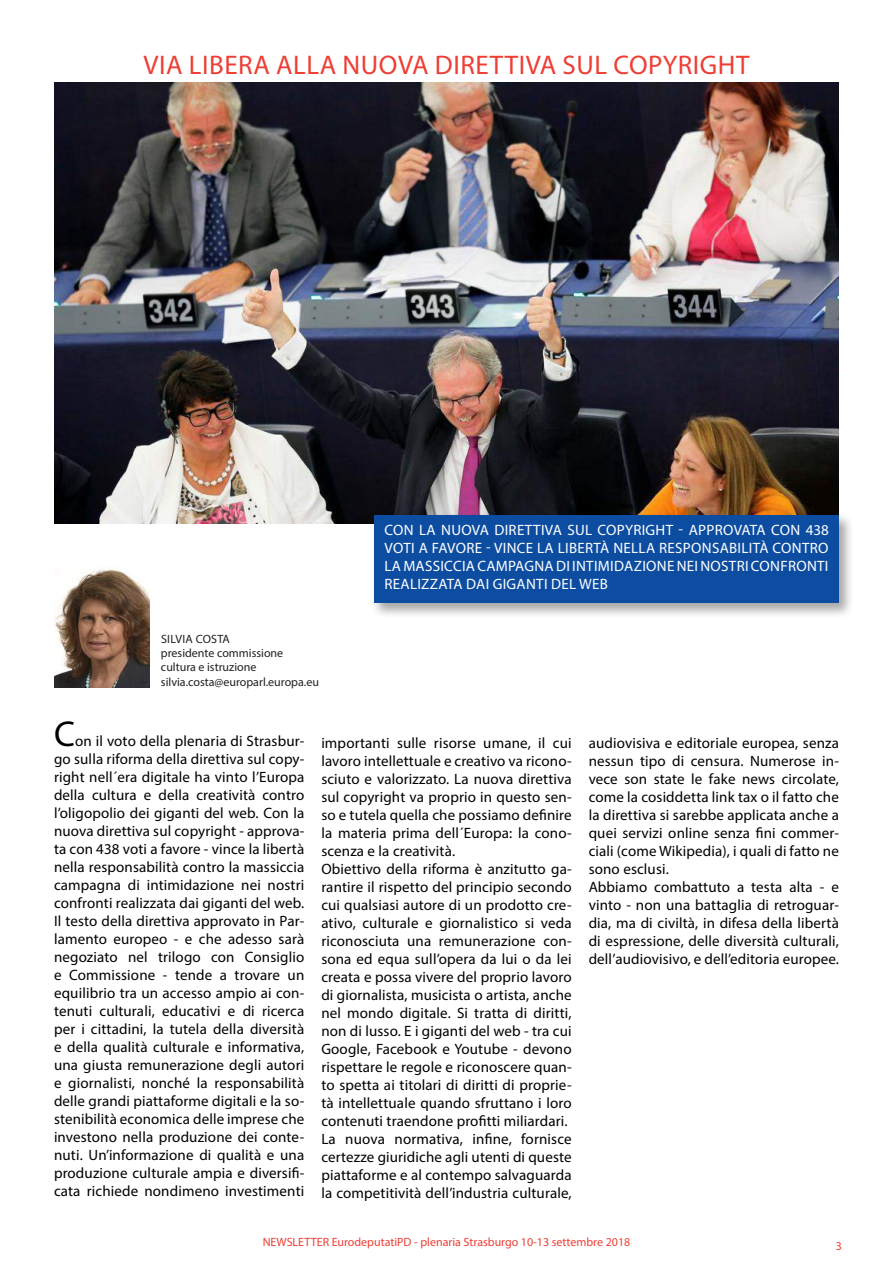
<style>
.page{position:relative;width:893px;height:1263px;background:#fff}
.page>*{position:absolute;margin:0;border:0;box-sizing:border-box;transform-origin:0 0}
.t1{font:36px "Myriad Pro";color:#000}
.t2{font:27px "Myriad Pro";letter-spacing:.02em;color:#ee3e35}
.t3{font:15px/18px "Myriad Pro";letter-spacing:.01em;color:#000}
.t4{font:15px/18px "Myriad Pro";letter-spacing:.02em;color:#fff;text-align:justify}
.t5{font:12px/14.4px "Myriad Pro";color:#231f20}
.t6{font:12px "Myriad Pro";color:#ee3e35}
</style>
<div class="page">
<img style="left:54px;top:83px;width:784px;height:441px">
<div style="left:371px;top:512px;width:483px;height:106px;background:#231f20;opacity:.4"></div>
<div style="left:374px;top:515px;width:465px;height:88px;background:#0d4da1"></div>
<img style="left:54px;top:568px;width:95px;height:120px">
<h2 class="t2" style="left:144px;top:49px;width:607px">VIA LIBERA ALLA NUOVA DIRETTIVA SUL COPYRIGHT</h2>
<p class="t5" style="left:161px;top:631px;width:160px">SILVIA COSTA<br>presidente commissione cultura e istruzione silvia.costa@europarl.europa.eu</p>
<p class="t4" style="left:384px;top:521px;width:446px">CON LA NUOVA DIRETTIVA SUL COPYRIGHT - APPROVATA CON 438<br>VOTI A FAVORE - VINCE LA LIBERTÀ NELLA RESPONSABILITÀ CONTRO LA MASSICCIA CAMPAGNA DI INTIMIDAZIONE NEI NOSTRI CONFRONTI REALIZZATA DAI GIGANTI DEL WEB</p>
<h1 class="t1" style="left:54px;top:711px;width:22px">C</h1>
<p class="t3" style="left:54px;top:731px;width:252px;text-align:justify;text-indent:21px">on il voto della plenaria di Strasbur&shy;go sulla riforma della direttiva sul copy&shy;right nell´era digitale ha vinto l’Europa della cultura e della creatività contro l’oligopolio dei giganti del web. Con la nuova direttiva sul copyright - approva&shy;ta con 438 voti a favore - vince la libertà nella responsabilità contro la massiccia campagna di intimidazione nei nostri confronti realizzata dai giganti del web.<br>Il testo della direttiva approvato in Par&shy;lamento europeo - e che adesso sarà negoziato nel trilogo con Consiglio e Commissione - tende a trovare un equilibrio tra un accesso ampio ai con&shy;tenuti culturali, educativi e di ricerca per i cittadini, la tutela della diversità e della qualità culturale e informativa, una giusta remunerazione degli autori e giornalisti, nonché la responsabilità delle grandi piattaforme digitali e la so&shy;stenibilità economica delle imprese che investono nella produzione dei conte&shy;nuti. Un’informazione di qualità e una produzione culturale ampia e diversifi&shy;cata richiede nondimeno investimenti</p>
<p class="t3" style="left:321px;top:734px;width:252px">importanti sulle risorse umane, il cui lavoro intellettuale e creativo va ricono&shy;sciuto e valorizzato. La nuova direttiva sul copyright va proprio in questo sen&shy;so e tutela quella che possiamo definire la materia prima dell´Europa: la cono&shy;scenza e la creatività.<br>Obiettivo della riforma è anzitutto ga&shy;rantire il rispetto del principio secondo cui qualsiasi autore di un prodotto cre&shy;ativo, culturale e giornalistico si veda riconosciuta una remunerazione con&shy;sona ed equa sull’opera da lui o da lei creata e possa vivere del proprio lavoro di giornalista, musicista o artista, anche nel mondo digitale. Si tratta di diritti, non di lusso. E i giganti del web - tra cui Google, Facebook e Youtube - devono rispettare le regole e riconoscere quan&shy;to spetta ai titolari di diritti di proprie&shy;tà intellettuale quando sfruttano i loro contenuti traendone profitti miliardari.<br>La nuova normativa, infine, fornisce certezze giuridiche agli utenti di queste piattaforme e al contempo salvaguarda la competitività dell’industria culturale,</p>
<p class="t3" style="left:589px;top:734px;width:252px">audiovisiva e editoriale europea, senza nessun tipo di censura. Numerose in&shy;vece son state le fake news circolate, come la cosiddetta link tax o il fatto che la direttiva si sarebbe applicata anche a quei servizi online senza fini commer&shy;ciali (come Wikipedia), i quali di fatto ne sono esclusi.<br>Abbiamo combattuto a testa alta - e vinto - non una battaglia di retroguar&shy;dia, ma di civiltà, in difesa della libertà di espressione, delle diversità culturali, dell’audiovisivo, e dell’editoria europee.</p>
<p class="t6" style="left:263px;top:1235px;width:369px">NEWSLETTER EurodeputatiPD - plenaria Strasburgo 10-13 settembre 2018</p>
<p class="t6" style="left:836px;top:1238px;width:8px">3</p>
</div>
